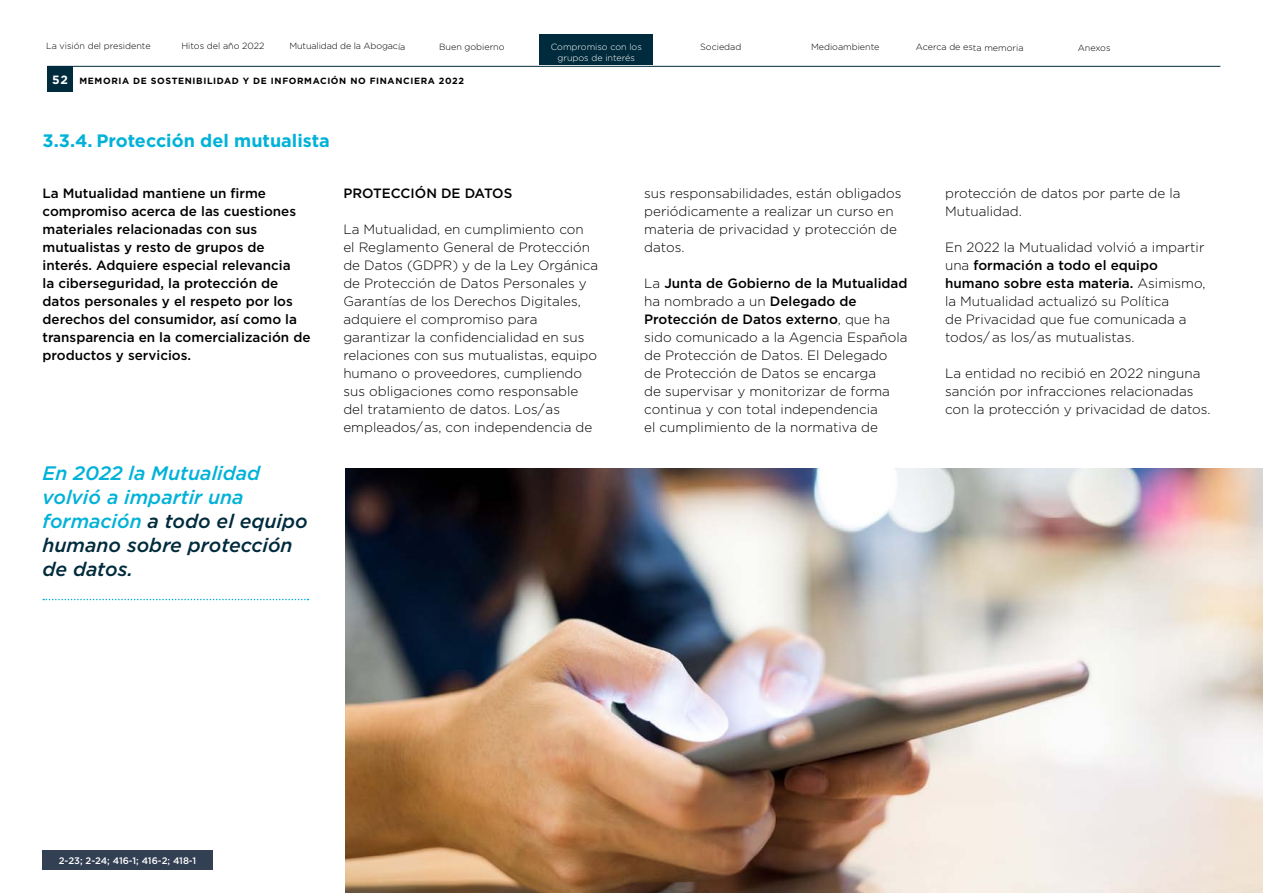
<style>
.page{position:relative;width:1263px;height:893px;background:#fff}
.page>*{position:absolute;margin:0;border:0;box-sizing:border-box;transform-origin:0 0}
.t1{font:italic 500 19.5px/24px "Gotham";color:#00b2d8}
.t2{font:700 18px "Gotham";color:#00b2d8}
.t3{font:300 13.5px/18px "Gotham";color:#000}
.t4{font:500 13.5px/18px "Gotham";color:#000}
.t5{font:500 9.45px "Gotham";letter-spacing:-.01em;color:#fff}
.t6{font:300 9px "Gotham";color:#000}
.t7{font:700 9px "Gotham";letter-spacing:.07em;color:#000}
.t8{font:300 9px/10.8px "Gotham";color:#fff;text-align:center}
.s1{font-size:12px;color:#fff}
.s2{color:#002b3c}
.s3{font-weight:500}
</style>
<div class="page">
<div style="left:539px;top:34px;width:114px;height:31px;background:#002b3c"></div>
<div style="left:47px;top:66px;width:26px;height:26px;background:#002b3c"></div>
<hr style="left:47px;top:66px;width:1173px;height:1px;background:#002b3c">
<svg style="left:43px;top:599px;width:266px;height:1px"></svg>
<img style="left:345px;top:468px;width:918px;height:425px">
<div style="left:43px;top:850px;width:170px;height:20px;background:#334054"></div>
<p class="t6" style="left:46px;top:40px;width:106px">La visión del presidente</p>
<p class="t6" style="left:181px;top:40px;width:85px">Hitos del año 2022</p>
<p class="t6" style="left:289px;top:41px;width:117px">Mutualidad de la Abogacía</p>
<p class="t6" style="left:439px;top:41px;width:67px">Buen gobierno</p>
<p class="t8" style="left:551px;top:41px;width:93px">Compromiso con los grupos de interés</p>
<p class="t6" style="left:700px;top:41px;width:43px">Sociedad</p>
<p class="t6" style="left:811px;top:41px;width:70px">Medioambiente</p>
<p class="t6" style="left:916px;top:42px;width:109px">Acerca de esta memoria</p>
<p class="t6" style="left:1078px;top:42px;width:34px">Anexos</p>
<p class="t7" style="left:52px;top:75px;width:413px"><span class="s1">52</span> MEMORIA DE SOSTENIBILIDAD Y DE INFORMACIÓN NO FINANCIERA 2022</p>
<h2 class="t2" style="left:43px;top:129px;width:289px">3.3.4. Protección del mutualista</h2>
<p class="t4" style="left:43px;top:184px;width:270px">La Mutualidad mantiene un firme compromiso acerca de las cuestiones materiales relacionadas con sus mutualistas y resto de grupos de interés. Adquiere especial relevancia<br>la ciberseguridad, la protección de datos personales y el respeto por los derechos del consumidor, así como la transparencia en la comercialización de productos y servicios.</p>
<p class="t4" style="left:343px;top:184px;width:170px">PROTECCIÓN DE DATOS</p>
<p class="t3" style="left:343px;top:220px;width:256px">La Mutualidad, en cumplimiento con el Reglamento General de Protección de Datos (GDPR) y de la Ley Orgánica de Protección de Datos Personales y Garantías de los Derechos Digitales, adquiere el compromiso para garantizar la confidencialidad en sus relaciones con sus mutualistas, equipo humano o proveedores, cumpliendo sus obligaciones como responsable del tratamiento de datos. Los/as empleados/as, con independencia de</p>
<h1 class="t1" style="left:43px;top:461px;width:267px">En 2022 la Mutualidad volvió a impartir una formación <span class="s2">a todo el equipo humano sobre protección de datos.</span></h1>
<p class="t3" style="left:644px;top:184px;width:259px">sus responsabilidades, están obligados periódicamente a realizar un curso en materia de privacidad y protección de datos.</p>
<p class="t3" style="left:644px;top:274px;width:265px">La <span class="s3">Junta de Gobierno de la Mutualidad </span>ha nombrado a un <span class="s3">Delegado de Protección de Datos externo</span>, que ha sido comunicado a la Agencia Española de Protección de Datos. El Delegado de Protección de Datos se encarga<br>de supervisar y monitorizar de forma continua y con total independencia<br>el cumplimiento de la normativa de</p>
<p class="t3" style="left:945px;top:184px;width:237px">protección de datos por parte de la<br>Mutualidad.</p>
<p class="t3" style="left:945px;top:238px;width:262px">En 2022 la Mutualidad volvió a impartir una <span class="s3">formación a todo el equipo humano sobre esta materia.</span> Asimismo, la Mutualidad actualizó su Política<br>de Privacidad que fue comunicada a todos/ as los/as mutualistas.</p>
<p class="t3" style="left:945px;top:364px;width:267px">La entidad no recibió en 2022 ninguna sanción por infracciones relacionadas con la protección y privacidad de datos.</p>
<p class="t5" style="left:59px;top:854px;width:139px">2-23; 2-24; 416-1; 416-2; 418-1</p>
</div>
